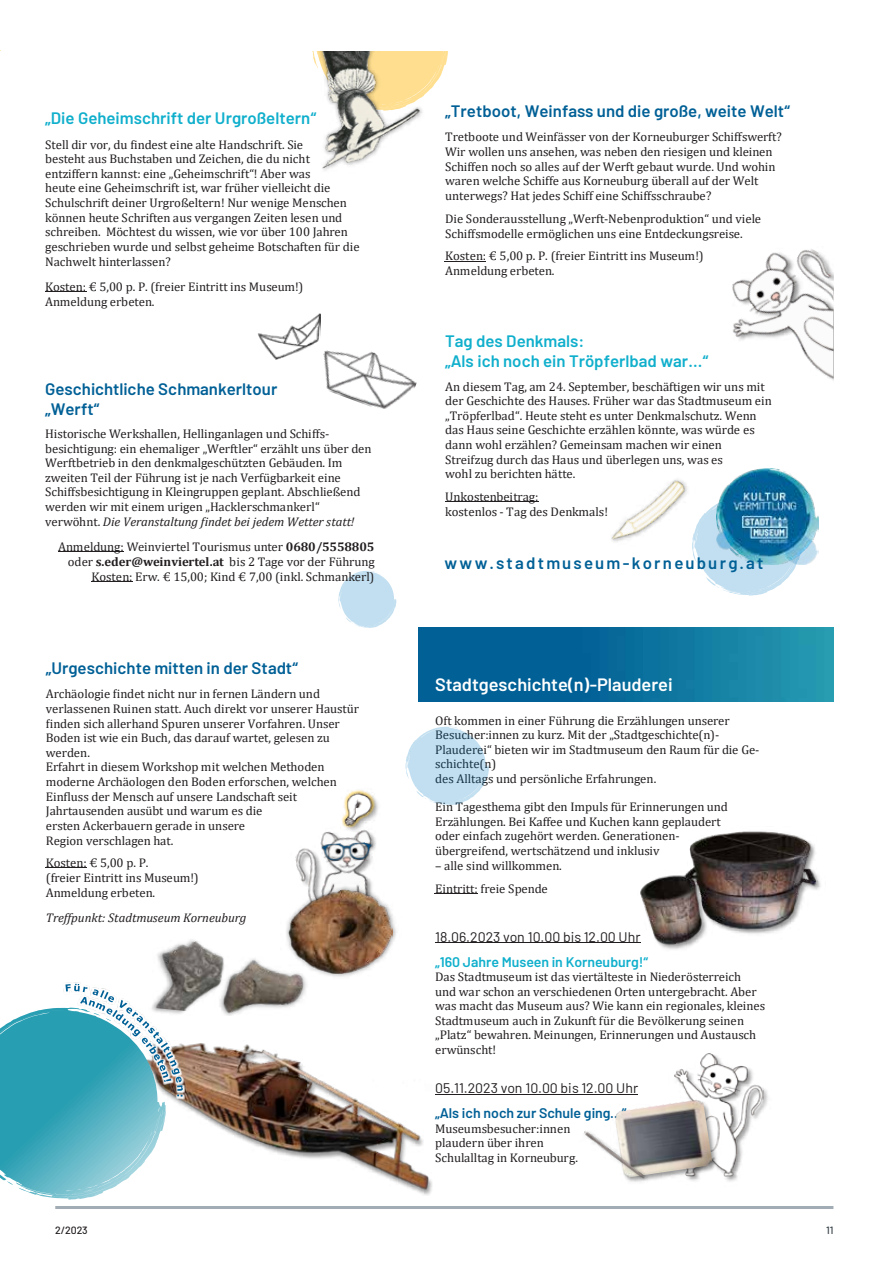
<style>
.page{position:relative;width:893px;height:1263px;background:#fff}
.page>*{position:absolute;margin:0;border:0;box-sizing:border-box;transform-origin:0 0}
.t1{font:600 17.85px "Barlow";color:#fff}
.t2{font:600 16.5px/19.8px "Barlow";letter-spacing:.005em;color:#006096}
.t3{font:600 16.5px/19.8px "Barlow";color:#10afcc}
.t4{font:600 16.5px "Barlow";letter-spacing:.135em;color:#006096}
.t5{font:13.95px "Barlow";color:#231f20}
.t6{font:600 13.95px "Barlow";color:#10afcc}
.t7{font:600 13.95px "Barlow";color:#006096}
.t8{font:12.6px/14.7px "Cambria";letter-spacing:-.005em;color:#231f20}
.t9{font:italic 12.6px "Cambria";letter-spacing:-.01em;color:#231f20}
.t10{font:500 10.5px "Barlow";color:#231f20}
.t11{font:500 10.5px "Barlow";color:#343f47}
.s1{font-style:italic}
.s2{font-weight:700}
</style>
<div class="page">
<hr style="left:55px;top:1206px;width:778px;height:3px;background:#a2acb4">
<img style="left:660px;top:875px;width:161px;height:75px">
<img style="left:640px;top:831px;width:177px;height:114px">
<img style="left:419px;top:628px;width:414px;height:73px">
<hr style="left:435px;top:893px;width:43px;height:1px;background:#231f20">
<hr style="left:435px;top:942px;width:205px;height:1px;background:#231f20">
<hr style="left:435px;top:1094px;width:203px;height:1px;background:#231f20">
<img style="left:725px;top:1088px;width:43px;height:94px">
<img style="left:674px;top:1053px;width:89px;height:124px">
<img style="left:656px;top:1096px;width:66px;height:85px">
<img style="left:615px;top:1099px;width:98px;height:79px">
<img style="left:615px;top:1125px;width:41px;height:57px">
<img style="left:583px;top:1128px;width:64px;height:51px">
<svg style="left:312px;top:51px;width:136px;height:40px"></svg>
<hr style="left:445px;top:261px;width:41px;height:1px;background:#231f20">
<hr style="left:445px;top:501px;width:93px;height:1px;background:#231f20">
<img style="left:732px;top:249px;width:101px;height:131px">
<img style="left:323px;top:350px;width:94px;height:59px">
<img style="left:258px;top:313px;width:63px;height:47px">
<img style="left:611px;top:479px;width:76px;height:63px">
<svg style="left:338px;top:571px;width:58px;height:57px"></svg>
<svg style="left:692px;top:504px;width:109px;height:92px"></svg>
<img style="left:717px;top:469px;width:102px;height:95px">
<img style="left:313px;top:51px;width:116px;height:120px">
<img style="left:321px;top:51px;width:100px;height:118px">
<img style="left:183px;top:1043px;width:246px;height:152px">
<svg style="left:405px;top:727px;width:84px;height:78px"></svg>
<img style="left:295px;top:831px;width:81px;height:50px">
<img style="left:322px;top:842px;width:51px;height:20px">
<img style="left:329px;top:831px;width:47px;height:12px">
<img style="left:332px;top:800px;width:47px;height:35px">
<img style="left:337px;top:790px;width:39px;height:40px">
<svg style="left:0;top:50px;width:183px;height:1150px"></svg>
<img style="left:286px;top:881px;width:111px;height:96px">
<img style="left:289px;top:889px;width:104px;height:84px">
<img style="left:144px;top:930px;width:171px;height:100px">
<img style="left:153px;top:938px;width:153px;height:84px">
<h2 class="t3" style="left:45px;top:107px;width:273px">„Die Geheimschrift der Urgroßeltern“</h2>
<p class="t8" style="left:45px;top:137px;width:316px">Stell dir vor, du findest eine alte Handschrift. Sie<br>besteht aus Buchstaben und Zeichen, die du nicht entziffern kannst: eine „Geheimschrift“! Aber was<br>heute eine Geheimschrift ist, war fru her vielleicht die Schulschrift deiner Urgroßeltern! Nur wenige Menschen ko nnen heute Schriften aus vergangen Zeiten lesen und schreiben. Mo chtest du wissen, wie vor u ber 100 Jahren geschrieben wurde und selbst geheime Botschaften fu r die Nachwelt hinterlassen?</p>
<p class="t8" style="left:45px;top:279px;width:260px">Kosten: € 5,00 p. P. (freier Eintritt ins Museum!)<br>Anmeldung erbeten.</p>
<h2 class="t2" style="left:45px;top:377px;width:234px">Geschichtliche Schmankerltour „Werft“</h2>
<p class="t8" style="left:45px;top:426px;width:328px">Historische Werkshallen, Hellinganlagen und Schiffs&shy;besichtigung: ein ehemaliger „Werftler“ erza hlt uns u ber den Werftbetrieb in den denkmalgeschu tzten Geba uden. Im zweiten Teil der Fu hrung ist je nach Verfu gbarkeit eine Schiffsbesichtigung in Kleingruppen geplant. Abschließend werden wir mit einem urigen „Hacklerschmankerl“<br>verwo hnt. <span class="s1">Die Veranstaltung findet bei jedem Wetter statt!</span></p>
<p class="t8" style="left:58px;top:539px;width:318px;text-align:right">Anmeldung: Weinviertel Tourismus unter <span class="s2">0680/5558805 </span>oder <span class="s2">s.eder@weinviertel.at</span> bis 2 Tage vor der Fu hrung<br>Kosten: Erw. € 15,00; Kind € 7,00 (inkl. Schmankerl)</p>
<h2 class="t2" style="left:46px;top:656px;width:254px">„Urgeschichte mitten in der Stadt“</h2>
<p class="t8" style="left:46px;top:687px;width:315px">Archa ologie findet nicht nur in fernen La ndern und verlassenen Ruinen statt. Auch direkt vor unserer Haustu r finden sich allerhand Spuren unserer Vorfahren. Unser Boden ist wie ein Buch, das darauf wartet, gelesen zu werden.<br>Erfahrt in diesem Workshop mit welchen Methoden moderne Archa ologen den Boden erforschen, welchen Einfluss der Mensch auf unsere Landschaft seit Jahrtausenden ausu bt und warum es die<br>ersten Ackerbauern gerade in unsere<br>Region verschlagen hat.</p>
<p class="t8" style="left:46px;top:855px;width:154px">Kosten: € 5,00 p. P.<br>(freier Eintritt ins Museum!)<br>Anmeldung erbeten.</p>
<p class="t9" style="left:46px;top:909px;width:202px">Treffpunkt: Stadtmuseum Korneuburg</p>
<h2 class="t2" style="left:445px;top:99px;width:346px">„Tretboot, Weinfass und die große, weite Welt“</h2>
<p class="t8" style="left:445px;top:130px;width:338px">Tretboote und Weinfa sser von der Korneuburger Schiffswerft?<br>Wir wollen uns ansehen, was neben den riesigen und kleinen Schiffen noch so alles auf der Werft gebaut wurde. Und wohin waren welche Schiffe aus Korneuburg u berall auf der Welt unterwegs? Hat jedes Schiff eine Schiffsschraube?</p>
<p class="t8" style="left:445px;top:211px;width:317px">Die Sonderausstellung „Werft-Nebenproduktion“ und viele<br>Schiffsmodelle ermo glichen uns eine Entdeckungsreise.</p>
<p class="t8" style="left:445px;top:248px;width:260px">Kosten: € 5,00 p. P. (freier Eintritt ins Museum!)<br>Anmeldung erbeten.</p>
<h2 class="t3" style="left:445px;top:330px;width:265px">Tag des Denkmals:<br>„Als ich noch ein Tröpferlbad war…“</h2>
<p class="t8" style="left:445px;top:379px;width:328px">An diesem Tag, am 24. September, bescha ftigen wir uns mit der Geschichte des Hauses. Fru her war das Stadtmuseum ein „Tro pferlbad“. Heute steht es unter Denkmalschutz. Wenn das Haus seine Geschichte erza hlen ko nnte, was wu rde es dann wohl erza hlen? Gemeinsam machen wir einen Streifzug durch das Haus und u berlegen uns, was es<br>wohl zu berichten ha tte.</p>
<p class="t8" style="left:445px;top:489px;width:164px">Unkostenbeitrag:<br>kostenlos - Tag des Denkmals!</p>
<h2 class="t4" style="left:444px;top:550px;width:321px">www.stadtmuseum-korneuburg.at</h2>
<h1 class="t1" style="left:435px;top:672px;width:239px">Stadtgeschichte(n)-Plauderei</h1>
<p class="t8" style="left:435px;top:713px;width:326px">Oft kommen in einer Fu hrung die Erza hlungen unserer Besucher:innen zu kurz. Mit der „Stadtgeschichte(n)- Plauderei“ bieten wir im Stadtmuseum den Raum fu r die Ge&shy;schichte(n)<br>des Alltags und perso nliche Erfahrungen.</p>
<p class="t8" style="left:435px;top:799px;width:294px">Ein Tagesthema gibt den Impuls fu r Erinnerungen und Erza hlungen. Bei Kaffee und Kuchen kann geplaudert oder einfach zugeho rt werden. Generationen-<br>u bergreifend, wertscha tzend und inklusiv</p>
<p class="t8" style="left:435px;top:854px;width:128px;line-height:23px">– alle sind willkommen.<br>Eintritt: freie Spende</p>
<p class="t5" style="left:435px;top:926px;width:207px">18.06.2023 von 10.00 bis 12.00 Uhr</p>
<p class="t6" style="left:435px;top:951px;width:215px">„160 Jahre Museen in Korneuburg!“</p>
<p class="t8" style="left:435px;top:969px;width:332px">Das Stadtmuseum ist das vierta lteste in Niedero sterreich und war schon an verschiedenen Orten untergebracht. Aber was macht das Museum aus? Wie kann ein regionales, kleines Stadtmuseum auch in Zukunft fu r die Bevo lkerung seinen „Platz“ bewahren. Meinungen, Erinnerungen und Austausch erwu nscht!</p>
<p class="t5" style="left:435px;top:1078px;width:205px">05.11.2023 von 10.00 bis 12.00 Uhr</p>
<p class="t7" style="left:435px;top:1103px;width:193px">„Als ich noch zur Schule ging…“</p>
<p class="t8" style="left:435px;top:1121px;width:144px">Museumsbesucher:innen plaudern u ber ihren<br>Schulalltag in Korneuburg.</p>
<p class="t10" style="left:55px;top:1222px;width:34px">2/2023</p>
<p class="t11" style="left:826px;top:1222px;width:9px">11</p>
</div>
